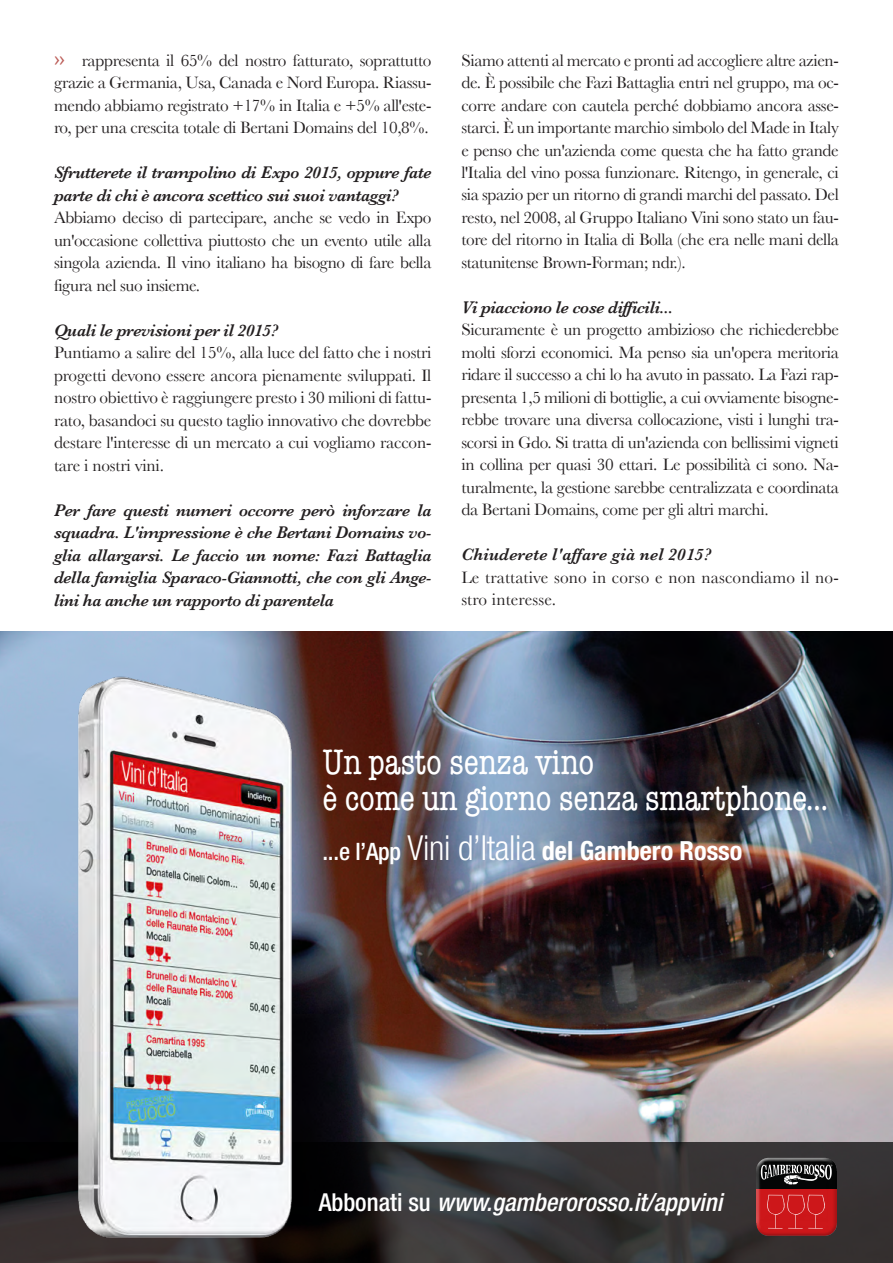
<style>
.page{position:relative;width:893px;height:1263px;background:#fff}
.page>*{position:absolute;margin:0;border:0;box-sizing:border-box;transform-origin:0 0}
.t1{font:condensed 35.7px/36px "American Typewriter Std";letter-spacing:-.015em;color:#fff}
.t2{font:700 condensed 26.25px "Helvetica Neue LT Com";color:#fff}
.t3{font:italic 500 condensed 24.75px "Helvetica Neue LT Com";color:#fff}
.testo_Photo{font:18.75px "Officina Sans Std";color:#bc5d58}
.risposte{font:17.25px/22.5px "Baskerville";letter-spacing:-.02em;color:#231f20;text-align:justify}
.domande{font:italic 600 17.25px/22.5px "Baskerville";letter-spacing:-.02em;color:#231f20}
.risposte-2{font:17.25px/22.5px "Baskerville";letter-spacing:.01em;color:#231f20}
.domande-2{font:italic 600 17.25px "Baskerville";letter-spacing:.01em;color:#231f20}
.s1{font-weight:500;font-size:24px}
.s2{font-weight:300;font-size:34.5px}
.s3{font-style:normal}
</style>
<div class="page">
<img style="left:0;top:631px;width:893px;height:511px">
<svg style="left:0;top:1142px;width:893px;height:121px;background:#302e2e"></svg>
<img style="left:60px;top:669px;width:280px;height:573px">
<div style="left:752px;top:1153px;width:87px;height:78px;background:#fff;opacity:.75"></div>
<div style="left:754px;top:1161px;width:87px;height:79px;background:#b5b6bd;opacity:.75"></div>
<p class="risposte" style="left:54px;top:49px;width:379px;text-indent:28px">rappresenta il 65% del nostro fatturato, soprattutto grazie a Germania, Usa, Canada e Nord Europa. Riassu&shy;mendo abbiamo registrato +17% in Italia e +5% all'este&shy;ro, per una crescita totale di Bertani Domains del 10,8%.</p>
<p class="domande" style="left:54px;top:161px;width:379px">Sfrutterete il trampolino di Expo 2015, oppure fate parte di chi è ancora scettico sui suoi vantaggi?</p>
<p class="risposte" style="left:54px;top:206px;width:379px">Abbiamo deciso di partecipare, anche se vedo in Expo un'occasione collettiva piuttosto che un evento utile alla singola azienda. Il vino italiano ha bisogno di fare bella figura nel suo insieme.</p>
<p class="domande" style="left:54px;top:319px;width:226px">Quali le previsioni per il 2015?</p>
<p class="risposte" style="left:54px;top:341px;width:379px">Puntiamo a salire del 15%, alla luce del fatto che i nostri progetti devono essere ancora pienamente sviluppati. Il nostro obiettivo è raggiungere presto i 30 milioni di fattu&shy;rato, basandoci su questo taglio innovativo che dovrebbe destare l'interesse di un mercato a cui vogliamo raccon&shy;tare i nostri vini.</p>
<p class="domande" style="left:54px;top:499px;width:379px;text-align:justify">Per fare questi numeri occorre però inforzare la squadra. L'impressione è che Bertani Domains vo&shy;glia allargarsi. Le faccio un nome: Fazi Battaglia della famiglia Sparaco-Giannotti, che con gli Ange&shy;lini ha anche un rapporto di parentela</p>
<p class="testo_Photo" style="left:54px;top:48px;width:12px">››</p>
<p class="risposte" style="left:461px;top:49px;width:379px">Siamo attenti al mercato e pronti ad accogliere altre azien&shy;de. È possibile che Fazi Battaglia entri nel gruppo, ma oc&shy;corre andare con cautela perché dobbiamo ancora asse&shy;starci. È un importante marchio simbolo del Made in Italy e penso che un'azienda come questa che ha fatto grande l'Italia del vino possa funzionare. Ritengo, in generale, ci sia spazio per un ritorno di grandi marchi del passato. Del resto, nel 2008, al Gruppo Italiano Vini sono stato un fau&shy;tore del ritorno in Italia di Bolla (che era nelle mani della statunitense Brown-Forman; ndr.).</p>
<p class="domande" style="left:461px;top:296px;width:213px">Vi piacciono le cose difficili...</p>
<p class="risposte" style="left:461px;top:318px;width:379px">Sicuramente è un progetto ambizioso che richiederebbe molti sforzi economici. Ma penso sia un'opera meritoria ridare il successo a chi lo ha avuto in passato. La Fazi rap&shy;presenta 1,5 milioni di bottiglie, a cui ovviamente bisogne&shy;rebbe trovare una diversa collocazione, visti i lunghi tra&shy;scorsi in Gdo. Si tratta di un'azienda con bellissimi vigneti in collina per quasi 30 ettari. Le possibilità ci sono. Na&shy;turalmente, la gestione sarebbe centralizzata e coordinata da Bertani Domains, come per gli altri marchi.</p>
<p class="domande-2" style="left:461px;top:545px;width:252px">Chiuderete l'affare già nel 2015?</p>
<p class="risposte-2" style="left:461px;top:566px;width:379px">Le trattative sono in corso e non nascondiamo il no&shy;stro interesse.</p>
<p class="t1" style="left:322px;top:745px;width:508px">Un pasto senza vino<br>è come un giorno senza smartphone...</p>
<p class="t2" style="left:322px;top:834px;width:422px"><span class="s1">...e l’App</span> <span class="s2">Vini d’Italia</span> del Gambero Rosso</p>
<p class="t3" style="left:319px;top:1187px;width:405px"><span class="s3">Abbonati su</span> www.gamberorosso.it/appvini</p>
</div>
